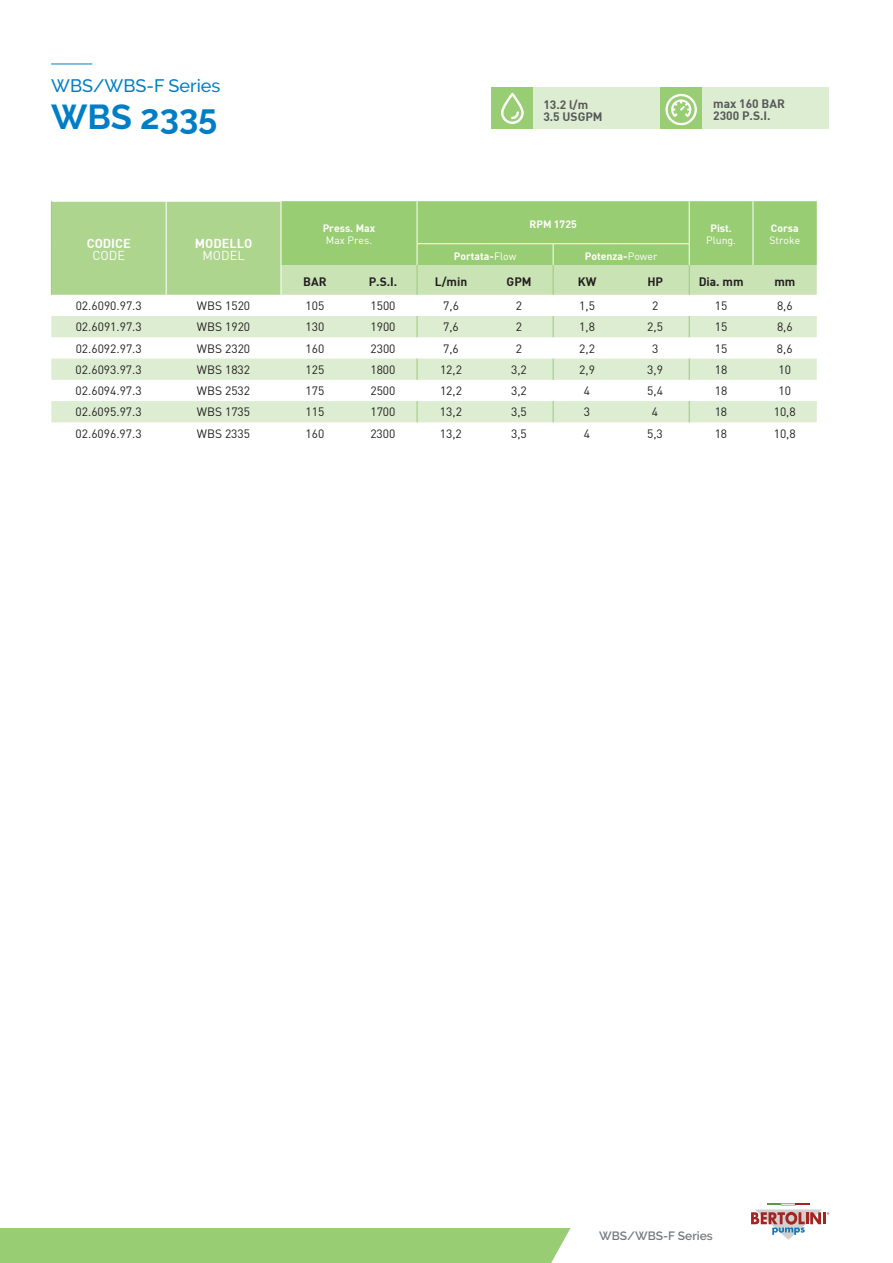
<style>
.page{position:relative;width:893px;height:1263px;background:#fff}
.page>*{position:absolute;margin:0;border:0;box-sizing:border-box;transform-origin:0 0}
.t1{font:700 34.5px "Raleway";color:#007ec5}
.t2{font:500 18px "Raleway";color:#007ec5}
.t3{font:12.75px "DIN Bold";color:#fff}
.t4{font:12.75px "DIN";color:#fff}
.t5{font:12px "DIN Pro";color:#231f20}
.t6{font:12px/12px "DIN Bold";color:#57585a}
.t7{font:12px "DIN Bold";color:#231f20}
.t8{font:600 12px "Raleway";color:#76787b}
.t9{font:10.5px "DIN Bold";color:#fff}
.t10{font:10.5px "DIN";color:#fff}
.s1{font-family:"DIN"}
</style>
<div class="page">
<div style="left:0;top:1228px;width:893px;height:35px;background:#99cd73"></div>
<hr style="left:51px;top:64px;width:41px;height:1px;background:#007ec5">
<div style="left:533px;top:88px;width:128px;height:41px;background:#ddedd1"></div>
<div style="left:492px;top:88px;width:41px;height:41px;background:#99cd73"></div>
<div style="left:701px;top:88px;width:128px;height:41px;background:#ddedd1"></div>
<svg style="left:501px;top:93px;width:23px;height:31px"></svg>
<div style="left:661px;top:88px;width:41px;height:41px;background:#99cd73"></div>
<svg style="left:665px;top:94px;width:32px;height:32px"></svg>
<svg style="left:551px;top:1203px;width:342px;height:60px"></svg>
<svg style="left:51px;top:316px;width:766px;height:106px;fill:#ddedd1"></svg>
<svg style="left:51px;top:201px;width:766px;height:94px;background:#abd48b"></svg>
<hr style="left:51px;top:265px;width:1px;height:30px;background:#99cd73">
<hr style="left:417px;top:265px;width:1px;height:30px;background:#99cd73">
<hr style="left:553px;top:265px;width:1px;height:30px;background:#99cd73">
<hr style="left:689px;top:265px;width:1px;height:30px;background:#99cd73">
<svg style="left:417px;top:316px;width:1px;height:21px"></svg>
<svg style="left:553px;top:316px;width:1px;height:21px"></svg>
<svg style="left:689px;top:316px;width:1px;height:21px"></svg>
<svg style="left:417px;top:359px;width:1px;height:21px"></svg>
<svg style="left:553px;top:359px;width:1px;height:21px"></svg>
<svg style="left:689px;top:359px;width:1px;height:21px"></svg>
<svg style="left:417px;top:401px;width:1px;height:21px"></svg>
<svg style="left:553px;top:401px;width:1px;height:21px"></svg>
<svg style="left:689px;top:401px;width:1px;height:21px"></svg>
<h2 class="t2" style="left:51px;top:75px;width:171px">WBS/WBS-F Series</h2>
<p class="t6" style="left:543px;top:98px;width:61px">13.2 l/m<br>3.5 USGPM</p>
<h1 class="t1" style="left:51px;top:97px;width:168px">WBS 2335</h1>
<p class="t6" style="left:713px;top:98px;width:73px">max 160 BAR<br>2300 P.S.I.</p>
<p class="t3" style="left:87px;top:235px;width:46px">CODICE</p>
<p class="t4" style="left:92px;top:248px;width:34px">CODE</p>
<p class="t3" style="left:195px;top:235px;width:59px">MODELLO</p>
<p class="t4" style="left:202px;top:248px;width:44px">MODEL</p>
<p class="t9" style="left:323px;top:222px;width:54px">Press. Max</p>
<p class="t10" style="left:326px;top:234px;width:48px">Max Pres.</p>
<p class="t9" style="left:529px;top:217px;width:49px">RPM 1725</p>
<p class="t9" style="left:454px;top:249px;width:64px">Portata-<span class="s1">Flow</span></p>
<p class="t9" style="left:585px;top:249px;width:74px">Potenza-<span class="s1">Power</span></p>
<p class="t9" style="left:710px;top:222px;width:23px">Pist.</p>
<p class="t10" style="left:706px;top:234px;width:32px">Plung.</p>
<p class="t9" style="left:771px;top:222px;width:29px">Corsa</p>
<p class="t10" style="left:769px;top:234px;width:32px">Stroke</p>
<p class="t7" style="left:303px;top:274px;width:25px">BAR</p>
<p class="t7" style="left:369px;top:274px;width:30px">P.S.I.</p>
<p class="t7" style="left:435px;top:274px;width:34px">L/min</p>
<p class="t7" style="left:507px;top:274px;width:27px">GPM</p>
<p class="t7" style="left:578px;top:274px;width:20px">KW</p>
<p class="t7" style="left:647px;top:274px;width:17px">HP</p>
<p class="t7" style="left:699px;top:274px;width:46px">Dia. mm</p>
<p class="t7" style="left:774px;top:274px;width:23px">mm</p>
<p class="t5" style="left:76px;top:296px;width:68px">02.6090.97.3</p>
<p class="t5" style="left:197px;top:296px;width:55px">WBS 1520</p>
<p class="t5" style="left:306px;top:296px;width:20px">105</p>
<p class="t5" style="left:370px;top:296px;width:27px">1500</p>
<p class="t5" style="left:443px;top:296px;width:17px">7,6</p>
<p class="t5" style="left:516px;top:296px;width:8px">2</p>
<p class="t5" style="left:579px;top:296px;width:17px">1,5</p>
<p class="t5" style="left:652px;top:296px;width:8px">2</p>
<p class="t5" style="left:715px;top:296px;width:14px">15</p>
<p class="t5" style="left:777px;top:296px;width:17px">8,6</p>
<p class="t5" style="left:76px;top:318px;width:68px">02.6091.97.3</p>
<p class="t5" style="left:197px;top:318px;width:55px">WBS 1920</p>
<p class="t5" style="left:306px;top:318px;width:20px">130</p>
<p class="t5" style="left:370px;top:318px;width:27px">1900</p>
<p class="t5" style="left:443px;top:318px;width:17px">7,6</p>
<p class="t5" style="left:516px;top:318px;width:8px">2</p>
<p class="t5" style="left:579px;top:318px;width:17px">1,8</p>
<p class="t5" style="left:647px;top:318px;width:17px">2,5</p>
<p class="t5" style="left:715px;top:318px;width:14px">15</p>
<p class="t5" style="left:777px;top:318px;width:17px">8,6</p>
<p class="t5" style="left:76px;top:339px;width:68px">02.6092.97.3</p>
<p class="t5" style="left:197px;top:339px;width:55px">WBS 2320</p>
<p class="t5" style="left:306px;top:339px;width:20px">160</p>
<p class="t5" style="left:370px;top:339px;width:27px">2300</p>
<p class="t5" style="left:443px;top:339px;width:17px">7,6</p>
<p class="t5" style="left:516px;top:339px;width:8px">2</p>
<p class="t5" style="left:579px;top:339px;width:17px">2,2</p>
<p class="t5" style="left:652px;top:339px;width:8px">3</p>
<p class="t5" style="left:715px;top:339px;width:14px">15</p>
<p class="t5" style="left:777px;top:339px;width:17px">8,6</p>
<p class="t5" style="left:76px;top:360px;width:68px">02.6093.97.3</p>
<p class="t5" style="left:197px;top:360px;width:55px">WBS 1832</p>
<p class="t5" style="left:306px;top:360px;width:20px">125</p>
<p class="t5" style="left:370px;top:360px;width:27px">1800</p>
<p class="t5" style="left:440px;top:360px;width:23px">12,2</p>
<p class="t5" style="left:511px;top:360px;width:17px">3,2</p>
<p class="t5" style="left:579px;top:360px;width:17px">2,9</p>
<p class="t5" style="left:647px;top:360px;width:17px">3,9</p>
<p class="t5" style="left:715px;top:360px;width:14px">18</p>
<p class="t5" style="left:778px;top:360px;width:14px">10</p>
<p class="t5" style="left:76px;top:382px;width:68px">02.6094.97.3</p>
<p class="t5" style="left:197px;top:382px;width:55px">WBS 2532</p>
<p class="t5" style="left:305px;top:382px;width:20px">175</p>
<p class="t5" style="left:370px;top:382px;width:27px">2500</p>
<p class="t5" style="left:440px;top:382px;width:23px">12,2</p>
<p class="t5" style="left:511px;top:382px;width:17px">3,2</p>
<p class="t5" style="left:584px;top:382px;width:8px">4</p>
<p class="t5" style="left:647px;top:382px;width:17px">5,4</p>
<p class="t5" style="left:715px;top:382px;width:14px">18</p>
<p class="t5" style="left:778px;top:382px;width:14px">10</p>
<p class="t5" style="left:76px;top:403px;width:68px">02.6095.97.3</p>
<p class="t5" style="left:197px;top:403px;width:55px">WBS 1735</p>
<p class="t5" style="left:305px;top:403px;width:20px">115</p>
<p class="t5" style="left:370px;top:403px;width:27px">1700</p>
<p class="t5" style="left:440px;top:403px;width:23px">13,2</p>
<p class="t5" style="left:511px;top:403px;width:17px">3,5</p>
<p class="t5" style="left:584px;top:403px;width:8px">3</p>
<p class="t5" style="left:652px;top:403px;width:8px">4</p>
<p class="t5" style="left:715px;top:403px;width:14px">18</p>
<p class="t5" style="left:774px;top:403px;width:23px">10,8</p>
<p class="t5" style="left:76px;top:424px;width:68px">02.6096.97.3</p>
<p class="t5" style="left:197px;top:424px;width:55px">WBS 2335</p>
<p class="t5" style="left:305px;top:424px;width:20px">160</p>
<p class="t5" style="left:370px;top:424px;width:27px">2300</p>
<p class="t5" style="left:440px;top:424px;width:23px">13,2</p>
<p class="t5" style="left:511px;top:424px;width:17px">3,5</p>
<p class="t5" style="left:584px;top:424px;width:8px">4</p>
<p class="t5" style="left:647px;top:424px;width:17px">5,3</p>
<p class="t5" style="left:715px;top:424px;width:14px">18</p>
<p class="t5" style="left:774px;top:424px;width:23px">10,8</p>
<p class="t8" style="left:599px;top:1228px;width:115px">WBS/WBS-F Series</p>
</div>
